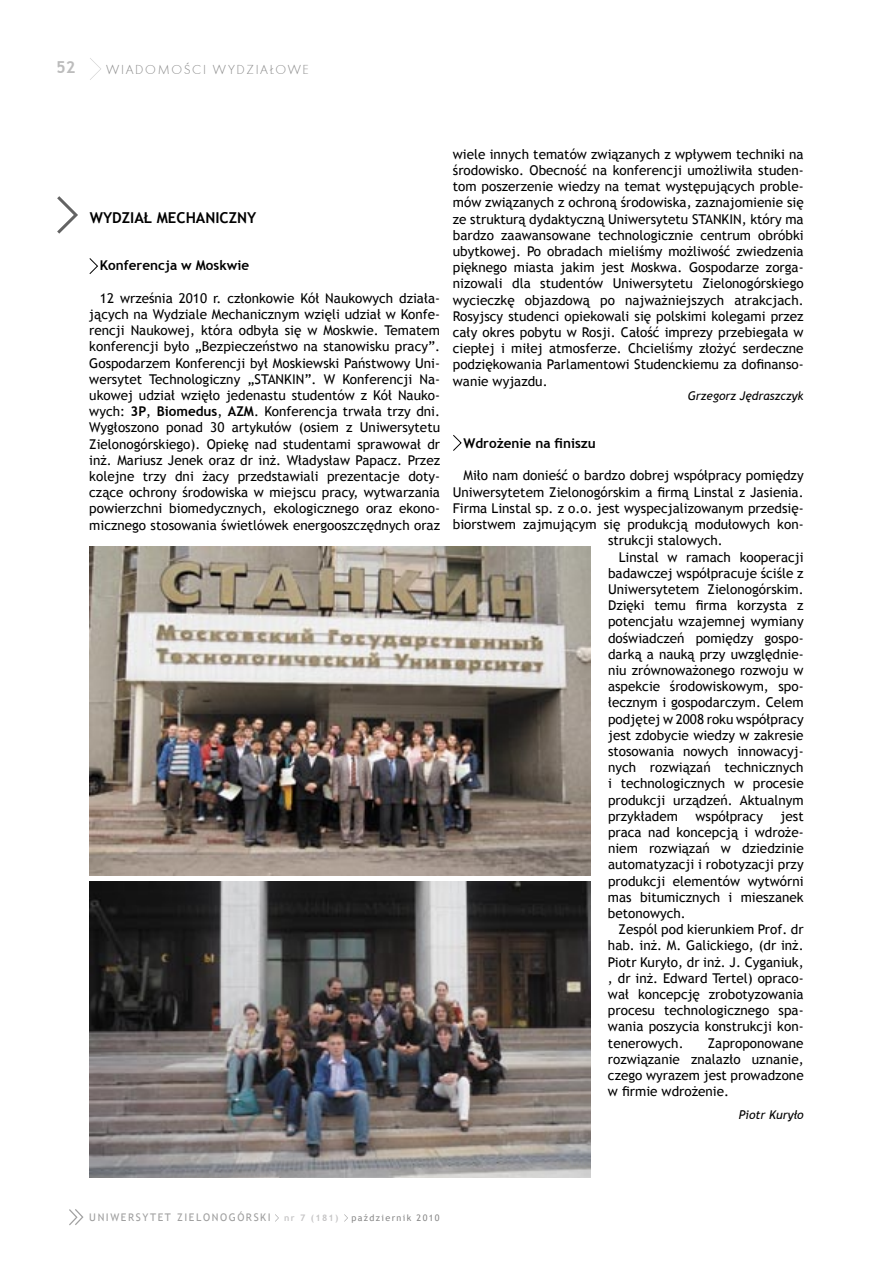
<style>
.page{position:relative;width:893px;height:1263px;background:#fff}
.page>*{position:absolute;margin:0;border:0;box-sizing:border-box;transform-origin:0 0}
.t1{font:700 16.5px "Trebuchet MS";color:#bcbcbc}
.t2{font:700 15px "Trebuchet MS";color:#000}
.t3{font:13.5px/16.2px "Trebuchet MS";color:#000;text-align:justify}
.t4{font:700 13.5px "Trebuchet MS";color:#000}
.t5{font:13.5px "Futura TEE Ligh";letter-spacing:.12em;color:#888}
.t6{font:italic 12px "Trebuchet MS";color:#000}
.t7{font:10.5px "Trebuchet MS";letter-spacing:.15em;color:#9f9f9f}
.t8{font:9px "Trebuchet MS";letter-spacing:.15em;color:#888}
.t9{font:700 9px "Trebuchet MS";color:#c6c5c6}
.s1{font-weight:700}
</style>
<div class="page">
<svg style="left:90px;top:58px;width:11px;height:22px"></svg>
<svg style="left:275px;top:1214px;width:4px;height:8px"></svg>
<svg style="left:344px;top:1214px;width:4px;height:8px"></svg>
<svg style="left:69px;top:1209px;width:15px;height:16px"></svg>
<svg style="left:57px;top:196px;width:21px;height:38px"></svg>
<svg style="left:89px;top:258px;width:9px;height:16px"></svg>
<img style="left:89px;top:547px;width:502px;height:328px">
<img style="left:89px;top:881px;width:502px;height:297px">
<svg style="left:453px;top:435px;width:9px;height:16px"></svg>
<p class="t1" style="left:56px;top:57px;width:21px">52</p>
<p class="t5" style="left:106px;top:61px;width:204px">WIADOMOŒCI WYDZIA£OWE</p>
<p class="t2" style="left:90px;top:209px;width:168px">WYDZIAŁ MECHANICZNY</p>
<p class="t4" style="left:100px;top:257px;width:151px">Konferencja w Moskwie</p>
<p class="t3" style="left:89px;top:290px;width:352px;text-indent:11px">12 września 2010 r. członkowie Kół Naukowych działa&shy;jących na Wydziale Mechanicznym wzięli udział w Konfe&shy;rencji Naukowej, która odbyła się w Moskwie. Tematem konferencji było „Bezpieczeństwo na stanowisku pracy”.<br>Gospodarzem Konferencji był Moskiewski Państwowy Uni&shy;wersytet Technologiczny „STANKIN”. W Konferencji Na&shy;ukowej udział wzięło jedenastu studentów z Kół Nauko&shy;wych: <span class="s1">3P</span>, <span class="s1">Biomedus</span>, <span class="s1">AZM</span>. Konferencja trwała trzy dni.<br>Wygłoszono ponad 30 artykułów (osiem z Uniwersytetu Zielonogórskiego). Opiekę nad studentami sprawował dr inż. Mariusz Jenek oraz dr inż. Władysław Papacz. Przez kolejne trzy dni żacy przedstawiali prezentacje doty&shy;czące ochrony środowiska w miejscu pracy, wytwarzania powierzchni biomedycznych, ekologicznego oraz ekono&shy;micznego stosowania świetlówek energooszczędnych oraz</p>
<p class="t3" style="left:453px;top:146px;width:352px">wiele innych tematów związanych z wpływem techniki na środowisko. Obecność na konferencji umożliwiła studen&shy;tom poszerzenie wiedzy na temat występujących proble&shy;mów związanych z ochroną środowiska, zaznajomienie się ze strukturą dydaktyczną Uniwersytetu STANKIN, który ma bardzo zaawansowane technologicznie centrum obróbki ubytkowej. Po obradach mieliśmy możliwość zwiedzenia pięknego miasta jakim jest Moskwa. Gospodarze zorga&shy;nizowali dla studentów Uniwersytetu Zielonogórskiego wycieczkę objazdową po najważniejszych atrakcjach.<br>Rosyjscy studenci opiekowali się polskimi kolegami przez cały okres pobytu w Rosji. Całość imprezy przebiegała w ciepłej i miłej atmosferze. Chcieliśmy złożyć serdeczne podziękowania Parlamentowi Studenckiemu za dofinanso&shy;wanie wyjazdu.</p>
<p class="t6" style="left:688px;top:389px;width:117px">Grzegorz Jędraszczyk</p>
<p class="t4" style="left:463px;top:435px;width:134px">Wdrożenie na finiszu</p>
<p class="t3" style="left:463px;top:468px;width:342px">Miło nam donieść o bardzo dobrej współpracy pomiędzy</p>
<p class="t3" style="left:453px;top:484px;width:352px">Uniwersytetem Zielonogórskim a firmą Linstal z Jasienia.</p>
<p class="t3" style="left:453px;top:500px;width:352px">Firma Linstal sp. z o.o. jest wyspecjalizowanym przedsię-</p>
<p class="t3" style="left:453px;top:516px;width:352px">biorstwem zajmującym się produkcją modułowych kon-</p>
<p class="t3" style="left:608px;top:533px;width:116px">strukcji stalowych.</p>
<p class="t3" style="left:619px;top:549px;width:186px">Linstal w ramach kooperacji</p>
<p class="t3" style="left:608px;top:565px;width:197px">badawczej współpracuje ściśle z</p>
<p class="t3" style="left:608px;top:581px;width:197px">Uniwersytetem Zielonogórskim.</p>
<p class="t3" style="left:608px;top:597px;width:197px">Dzięki temu firma korzysta z</p>
<p class="t3" style="left:608px;top:614px;width:197px">potencjału wzajemnej wymiany</p>
<p class="t3" style="left:608px;top:630px;width:197px">doświadczeń pomiędzy gospo-</p>
<p class="t3" style="left:608px;top:646px;width:197px">darką a nauką przy uwzględnie-</p>
<p class="t3" style="left:608px;top:662px;width:197px">niu zrównoważonego rozwoju w</p>
<p class="t3" style="left:608px;top:678px;width:197px">aspekcie środowiskowym, spo-</p>
<p class="t3" style="left:608px;top:695px;width:197px">łecznym i gospodarczym. Celem</p>
<p class="t3" style="left:608px;top:711px;width:197px">podjętej w 2008 roku współpracy</p>
<p class="t3" style="left:608px;top:727px;width:197px">jest zdobycie wiedzy w zakresie</p>
<p class="t3" style="left:608px;top:743px;width:197px">stosowania nowych innowacyj-</p>
<p class="t3" style="left:608px;top:759px;width:197px">nych rozwiązań technicznych</p>
<p class="t3" style="left:608px;top:776px;width:197px">i technologicznych w procesie</p>
<p class="t3" style="left:608px;top:792px;width:197px">produkcji urządzeń. Aktualnym</p>
<p class="t3" style="left:608px;top:808px;width:71px">przykładem</p>
<p class="t3" style="left:695px;top:808px;width:69px">współpracy</p>
<p class="t3" style="left:608px;top:808px;width:197px;text-indent:173px">jest praca nad koncepcją i wdroże&shy;niem rozwiązań w dziedzinie automatyzacji i robotyzacji przy produkcji elementów wytwórni mas bitumicznych i mieszanek betonowych.</p>
<p class="t3" style="left:608px;top:921px;width:197px;text-indent:11px">Zespól pod kierunkiem Prof. dr hab. inż. M. Galickiego, (dr inż.<br>Piotr Kuryło, dr inż. J. Cyganiuk, , dr inż. Edward Tertel) opraco&shy;wał koncepcję zrobotyzowania procesu technologicznego spa&shy;wania poszycia konstrukcji kon&shy;tenerowych.</p>
<p class="t3" style="left:608px;top:1035px;width:197px;text-indent:100px">Zaproponowane rozwiązanie znalazło uznanie, czego wyrazem jest prowadzone w firmie wdrożenie.</p>
<p class="t6" style="left:739px;top:1108px;width:66px">Piotr Kuryło</p>
<p class="t7" style="left:89px;top:1211px;width:183px">UNIWERSYTET ZIELONOGÓRSKI</p>
<p class="t9" style="left:284px;top:1212px;width:56px">nr 7 (181)</p>
<p class="t8" style="left:351px;top:1212px;width:90px">październik 2010</p>
</div>
